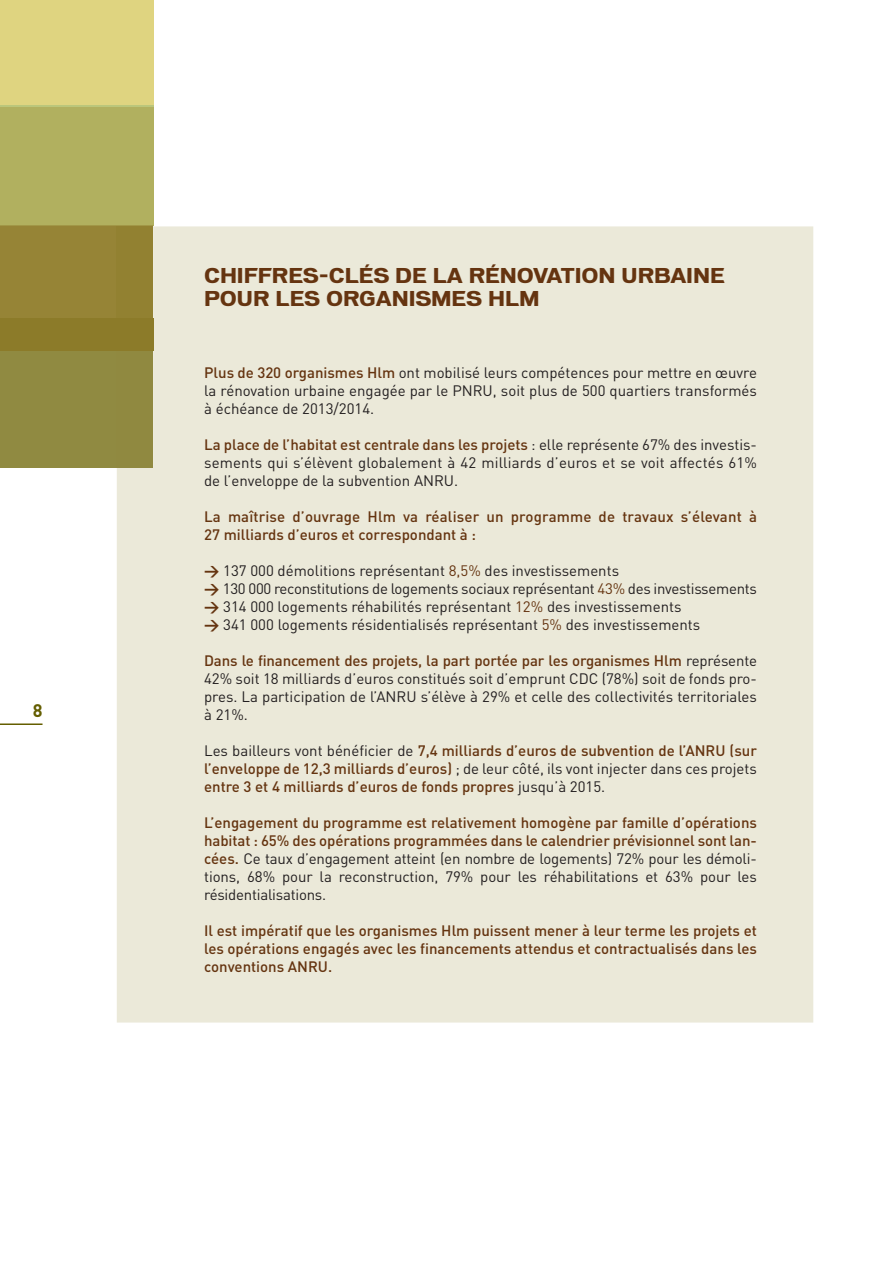
<style>
.page{position:relative;width:893px;height:1263px;background:#fff}
.page>*{position:absolute;margin:0;border:0;box-sizing:border-box;transform-origin:0 0}
.t1{font:700 19.5px/23.4px "Vonnes";letter-spacing:-.005em;color:#653410}
.t2{font:700 18px "DIN";color:#645e00}
.t3{font:15px/18px "DIN";color:#231f20;text-align:justify}
.t4{font:500 15px/18px "DIN";color:#653410;text-align:justify}
.s1{font-weight:500;color:#653410}
.s2{font-weight:700;color:#653410}
.s3{color:#653410}
.s4{font-weight:400;color:#231f20}
</style>
<div class="page">
<hr style="left:0;top:723px;width:43px;height:2px;background:#645e00">
<div style="left:117px;top:226px;width:696px;height:797px;background:#ebe9d9"></div>
<div style="left:0;top:0;width:153px;height:106px;background:#dfd480"></div>
<hr style="left:0;top:106px;width:153px;height:1px;background:#bbc67b">
<div style="left:0;top:107px;width:153px;height:118px;background:#b1b05f"></div>
<hr style="left:0;top:468px;width:117px;height:1px;background:#a39d58">
<hr style="left:117px;top:468px;width:36px;height:1px;background:#9c954f">
<div style="left:0;top:351px;width:117px;height:117px;background:#908a41"></div>
<div style="left:117px;top:351px;width:36px;height:117px;background:#908940"></div>
<div style="left:0;top:225px;width:153px;height:94px;background:#968436"></div>
<div style="left:117px;top:226px;width:36px;height:93px;background:#928131"></div>
<div style="left:0;top:319px;width:153px;height:32px;background:#8c7b29"></div>
<p class="t2" style="left:33px;top:703px;width:11px">8</p>
<h1 class="t1" style="left:204px;top:265px;width:522px">CHIFFRES-CLÉS DE LA RÉNOVATION URBAINE<br>POUR LES ORGANISMES HLM</h1>
<p class="t3" style="left:204px;top:365px;width:554px"><span class="s1">Plus de 320 organismes Hlm</span> ont mobilisé leurs compétences pour mettre en œuvre la rénovation urbaine engagée par le PNRU, soit plus de 500 quartiers transformés à échéance de 2013/2014.</p>
<p class="t3" style="left:204px;top:437px;width:554px"><span class="s1">La place de l’habitat est centrale dans les projets</span> : elle représente 67% des investis&shy;sements qui s’élèvent globalement à 42 milliards d’euros et se voit affectés 61% de l’enveloppe de la subvention ANRU.</p>
<p class="t4" style="left:204px;top:509px;width:554px">La maîtrise d’ouvrage Hlm va réaliser un programme de travaux s’élevant à<br>27 milliards d’euros et correspondant à :</p>
<p class="t3" style="left:204px;top:563px;width:554px;text-align:left"><span class="s2">&gt;</span> 137 000 démolitions représentant <span class="s3">8,5%</span> des investissements<br><span class="s2">&gt;</span> 130 000 reconstitutions de logements sociaux représentant <span class="s3">43%</span> des investissements <span class="s2">&gt;</span> 314 000 logements réhabilités représentant <span class="s3">12%</span> des investissements<br><span class="s2">&gt;</span> 341 000 logements résidentialisés représentant <span class="s3">5%</span> des investissements</p>
<p class="t3" style="left:204px;top:653px;width:554px"><span class="s1">Dans le financement des projets, la part portée par les organismes Hlm</span> représente 42% soit 18 milliards d’euros constitués soit d’emprunt CDC (78%) soit de fonds pro&shy;pres. La participation de l’ANRU s’élève à 29% et celle des collectivités territoriales à 21%.</p>
<p class="t4" style="left:204px;top:743px;width:554px"><span class="s4">Les bailleurs vont bénéficier de</span> 7,4 milliards d’euros de subvention de l’ANRU (sur l’enveloppe de 12,3 milliards d’euros) <span class="s4">; de leur côté, ils vont injecter dans ces projets </span>entre 3 et 4 milliards d’euros de fonds propres <span class="s4">jusqu’à 2015.</span></p>
<p class="t3" style="left:204px;top:815px;width:554px"><span class="s1">L’engagement du programme est relativement homogène par famille d’opérations habitat : 65% des opérations programmées dans le calendrier prévisionnel sont lan&shy;cées.</span> Ce taux d’engagement atteint (en nombre de logements) 72% pour les démoli&shy;tions, 68% pour la reconstruction, 79% pour les réhabilitations et 63% pour les résidentialisations.</p>
<p class="t4" style="left:204px;top:923px;width:554px">Il est impératif que les organismes Hlm puissent mener à leur terme les projets et les opérations engagés avec les financements attendus et contractualisés dans les conventions ANRU.</p>
</div>
